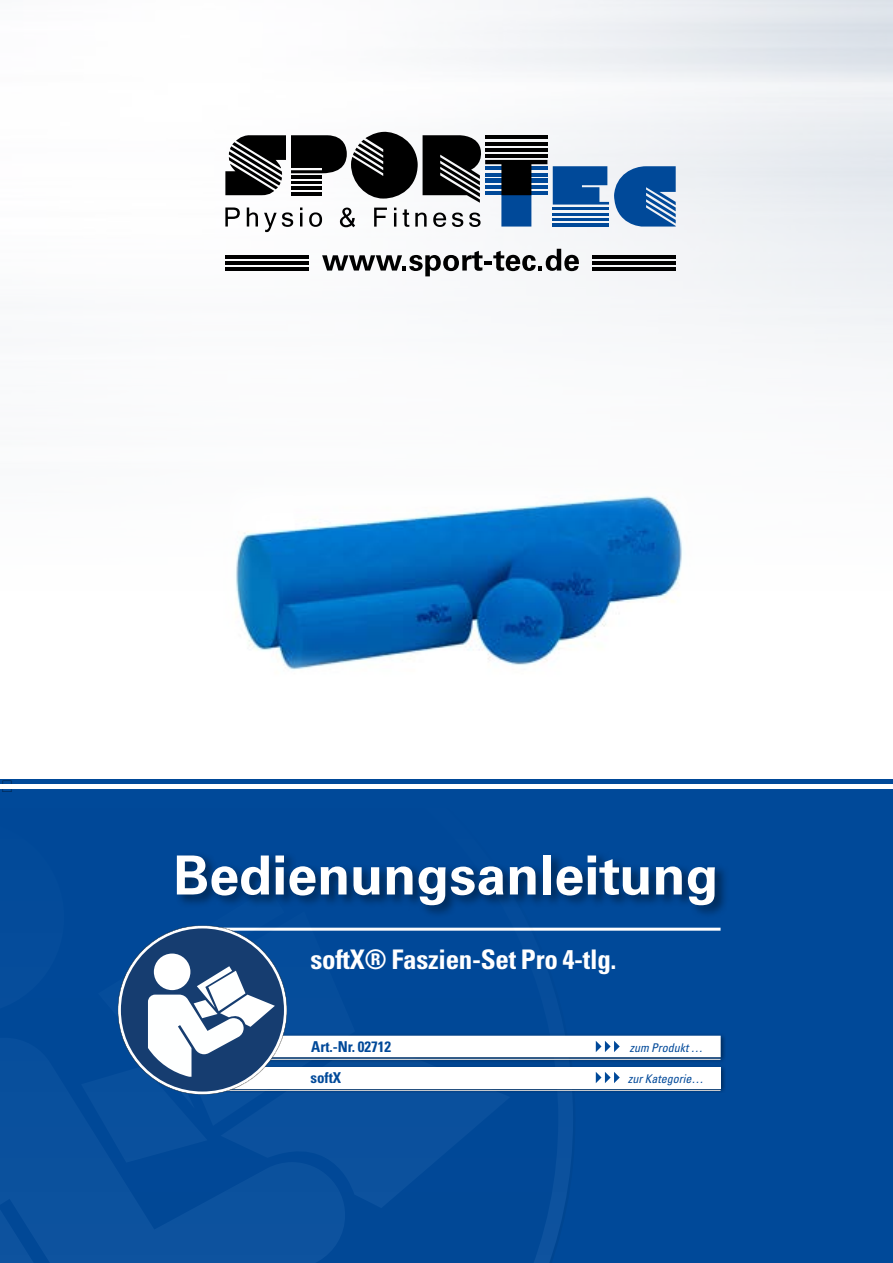
<style>
.page{position:relative;width:893px;height:1263px;background:#fff}
.page>*{position:absolute;margin:0;border:0;box-sizing:border-box;transform-origin:0 0}
.t1{font:700 54px "Univers LT Std";color:#fff}
.t2{font:700 condensed 27px "Univers LT Std";letter-spacing:-.01em;color:#fff}
.t3{font:18px "Times New Roman";color:#000}
.t4{font:700 condensed 15px "Univers LT Std";color:#004999}
.t5{font:italic condensed 12px "Univers LT Std";color:#004999}
</style>
<div class="page">
<img style="left:225px;top:0;width:667px;height:357px">
<svg style="left:553px;top:166px;width:123px;height:61px"></svg>
<svg style="left:225px;top:132px;width:322px;height:100px"></svg>
<svg style="left:322px;top:249px;width:257px;height:27px"></svg>
<hr style="left:592px;top:255px;width:84px;height:4px;background:#000">
<hr style="left:592px;top:261px;width:84px;height:4px;background:#000">
<hr style="left:592px;top:267px;width:84px;height:3px;background:#000">
<hr style="left:225px;top:255px;width:84px;height:4px;background:#000">
<hr style="left:225px;top:261px;width:84px;height:4px;background:#000">
<hr style="left:225px;top:267px;width:84px;height:3px;background:#000">
<div style="left:0;top:779px;width:893px;height:484px;background:#004999"></div>
<hr style="left:0;top:785px;width:893px;height:4px;background:#fff">
<hr style="left:195px;top:928px;width:525px;height:3px;background:#fff">
<svg style="left:0;top:784px;width:558px;height:479px"></svg>
<svg style="left:0;top:821px;width:64px;height:193px"></svg>
<svg style="left:0;top:1038px;width:345px;height:225px;fill:#0b519d"></svg>
<svg style="left:221px;top:1093px;width:289px;height:115px;fill:#0a509d"></svg>
<div style="left:257px;top:1056px;width:468px;height:9px;background:#004591"></div>
<div style="left:223px;top:1033px;width:503px;height:29px;background:#000;opacity:.4"></div>
<div style="left:226px;top:1036px;width:494px;height:21px;background:#fff"></div>
<svg style="left:596px;top:1041px;width:24px;height:11px"></svg>
<div style="left:223px;top:1064px;width:503px;height:29px;background:#000;opacity:.4"></div>
<div style="left:225px;top:1067px;width:495px;height:21px;background:#fff"></div>
<div style="left:174px;top:851px;width:555px;height:67px;background:#000;opacity:.46"></div>
<svg style="left:596px;top:1072px;width:24px;height:11px"></svg>
<svg style="left:81px;top:888px;width:274px;height:274px"></svg>
<img style="left:235px;top:496px;width:448px;height:175px">
<p class="t3" style="left:0;top:773px;width:16px">▶</p>
<h1 class="t1" style="left:173px;top:844px;width:547px">Bedienungsanleitung</h1>
<p class="t2" style="left:310px;top:943px;width:308px">softX® Faszien-Set Pro 4-tlg.</p>
<p class="t4" style="left:311px;top:1037px;width:82px">Art.-Nr. 02712</p>
<p class="t5" style="left:630px;top:1040px;width:75px">zum Produkt …</p>
<p class="t4" style="left:310px;top:1068px;width:32px">softX</p>
<p class="t5" style="left:628px;top:1071px;width:77px">zur Kategorie…</p>
</div>
